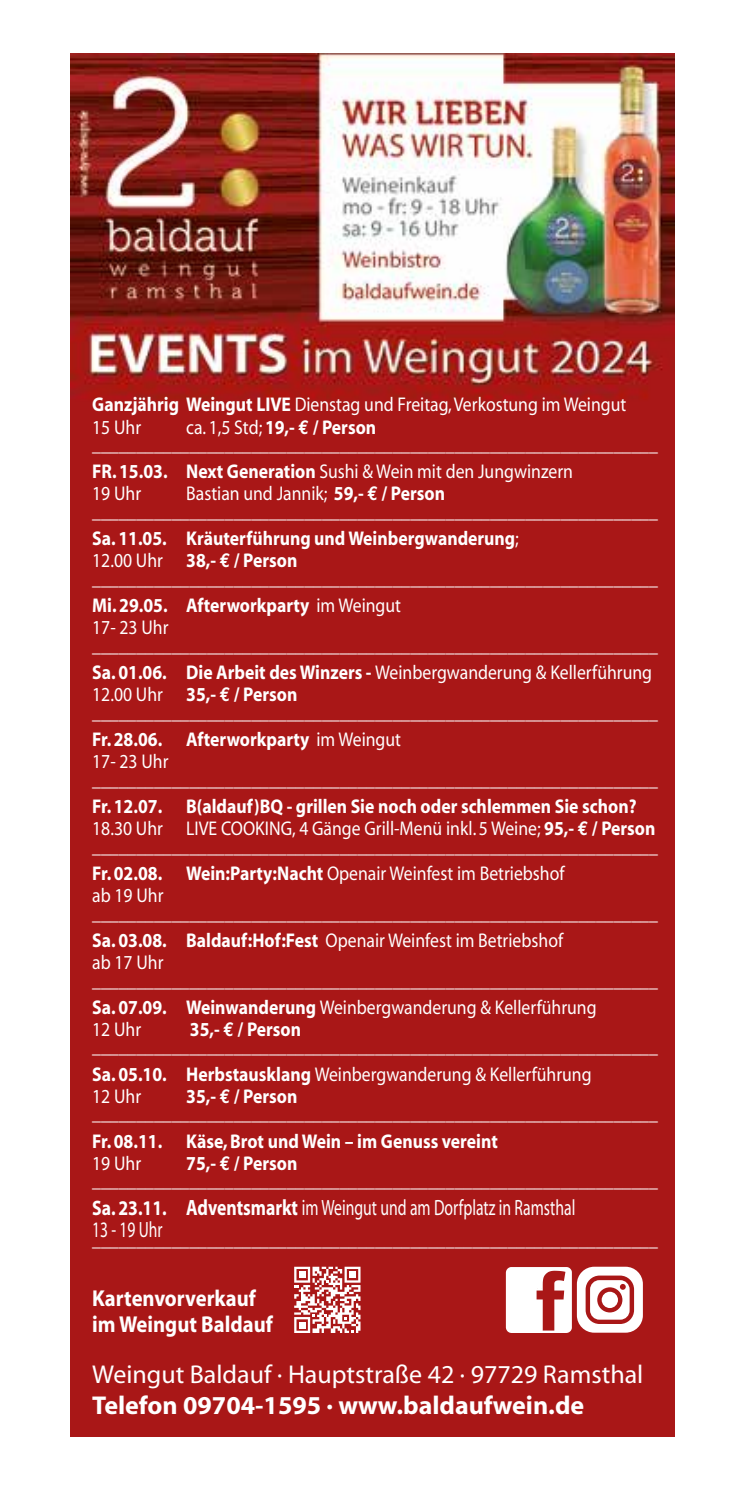
<style>
.page{position:relative;width:745px;height:1489px;background:#fff}
.page>*{position:absolute;margin:0;border:0;box-sizing:border-box;transform-origin:0 0}
.t1{font:25.75px "Myriad";color:#fff}
.t2{font:700 25.75px "Myriad";color:#fff}
.t3{font:700 23px/26px "Myriad";color:#fff;scale:.9 1}
.t4{font:22.25px/22.2px "Myriad";color:#fff;scale:.71 1}
.t5{font:20px/17.2px "Myriad";color:#fff;scale:.89 1}
.t6{font:700 20px/22.2px "Myriad";color:#fff;scale:.89 1}
.s1{font-weight:700}
.s2{font-family:"Euro Mono";font-weight:700}
.s3{font-weight:400}
.s4{font-family:"Euro Mono"}
.s5{font-weight:700;font-size:21px}
</style>
<div class="page">
<img style="left:71px;top:54px;width:602px;height:1382px">
<svg style="left:505px;top:1266px;width:137px;height:66px"></svg>
<svg style="left:294px;top:1266px;width:66px;height:66px"></svg>
<div style="left:298px;top:1321px;width:7px;height:7px;background:#fff"></div>
<div style="left:298px;top:1271px;width:7px;height:6px;background:#fff"></div>
<p class="t5" style="left:92px;top:394px;width:601px;line-height:22.2px"><span class="s1">Ganzjährig Weingut LIVE</span> Dienstag und Freitag, Verkostung im Weingut<br>15 Uhr</p>
<p class="t5" style="left:92px;top:419px;width:636px;text-indent:94px">ca. 1,5 Std; <span class="s1">19,-</span> <span class="s2">€</span> <span class="s1">/ Person </span>________________________________________________________________</p>
<p class="t5" style="left:92px;top:461px;width:541px;line-height:22.2px"><span class="s1">FR. 15.03. Next Generation</span> Sushi &amp; Wein mit den Jungwinzern<br>19 Uhr</p>
<p class="t5" style="left:92px;top:486px;width:636px;text-indent:94px">Bastian und Jannik; <span class="s1">59,-</span> <span class="s2">€</span> <span class="s1">/ Person </span>________________________________________________________________</p>
<p class="t6" style="left:92px;top:528px;width:480px">Sa. 11.05. Kräuterführung und Weinbergwanderung<span class="s3">;<br>12.00 Uhr</span> 38,- <span class="s4">€</span> / Person</p>
<p class="t5" style="left:92px;top:565px;width:636px;line-height:27.2px">________________________________________________________________<br><span class="s1">Mi. 29.05. Afterworkparty</span> im Weingut</p>
<p class="t5" style="left:92px;top:620px;width:636px">17- 23 Uhr ________________________________________________________________</p>
<p class="t6" style="left:92px;top:662px;width:630px">Sa. 01.06. Die Arbeit des Winzers - <span class="s3">Weinbergwanderung &amp; Kellerführung<br>12.00 Uhr</span> 35,- <span class="s4">€</span> / Person</p>
<p class="t5" style="left:92px;top:699px;width:636px;line-height:27.2px">________________________________________________________________<br><span class="s1">Fr. 28.06. Afterworkparty</span> im Weingut</p>
<p class="t5" style="left:92px;top:753px;width:636px">17- 23 Uhr ________________________________________________________________</p>
<p class="t6" style="left:92px;top:795px;width:634px">Fr. 12.07. B(aldauf)BQ - grillen Sie noch oder schlemmen Sie schon?<br><span class="s3">18.30 Uhr LIVE COOKING, 4 Gänge Grill-Menü inkl. 5 Weine;</span> 95,- <span class="s4">€</span> / Person</p>
<p class="t5" style="left:92px;top:833px;width:636px;line-height:27.2px">________________________________________________________________<br><span class="s1">Fr. 02.08. Wein:Party:Nacht</span> Openair Weinfest im Betriebshof</p>
<p class="t5" style="left:92px;top:887px;width:636px">ab 19 Uhr ________________________________________________________________</p>
<p class="t5" style="left:92px;top:929px;width:530px;line-height:22.2px"><span class="s1">Sa. 03.08. Baldauf:Hof:Fest</span> Openair Weinfest im Betriebshof ab 17 Uhr</p>
<p class="t5" style="left:92px;top:967px;width:636px;line-height:27.2px">________________________________________________________________<br><span class="s1">Sa. 07.09. Weinwanderung</span> Weinbergwanderung &amp; Kellerführung</p>
<p class="t5" style="left:92px;top:1021px;width:56px">12 Uhr</p>
<p class="t5" style="left:92px;top:1021px;width:636px;text-indent:98px"><span class="s1">35,-</span> <span class="s2">€</span> <span class="s1">/ Person </span>________________________________________________________________</p>
<p class="t5" style="left:92px;top:1063px;width:562px;line-height:22.2px"><span class="s1">Sa. 05.10. Herbstausklang</span> Weinbergwanderung &amp; Kellerführung<br>12 Uhr</p>
<p class="t5" style="left:92px;top:1088px;width:636px;text-indent:94px"><span class="s1">35,-</span> <span class="s2">€</span> <span class="s1">/ Person </span>________________________________________________________________</p>
<p class="t6" style="left:92px;top:1130px;width:457px">Fr. 08.11. Käse, Brot und Wein – im Genuss vereint</p>
<p class="t5" style="left:92px;top:1155px;width:56px">19 Uhr</p>
<p class="t5" style="left:92px;top:1155px;width:636px;text-indent:94px"><span class="s1">75,-</span> <span class="s2">€</span> <span class="s1">/ Person </span>________________________________________________________________</p>
<p class="t4" style="left:92px;top:1196px;width:681px"><span class="s5">Sa. 23.11.</span> <span class="s1">Adventsmarkt</span> im Weingut und am Dorfplatz in Ramsthal<br>13 - 19 Uhr</p>
<p class="t5" style="left:92px;top:1231px;width:636px">________________________________________________________________</p>
<p class="t3" style="left:92px;top:1285px;width:202px">Kartenvorverkauf im Weingut Baldauf</p>
<p class="t1" style="left:92px;top:1360px;width:552px">Weingut Baldauf · Hauptstraße 42 · 97729 Ramsthal</p>
<p class="t2" style="left:92px;top:1391px;width:493px">Telefon 09704-1595 · www.baldaufwein.de</p>
</div>
